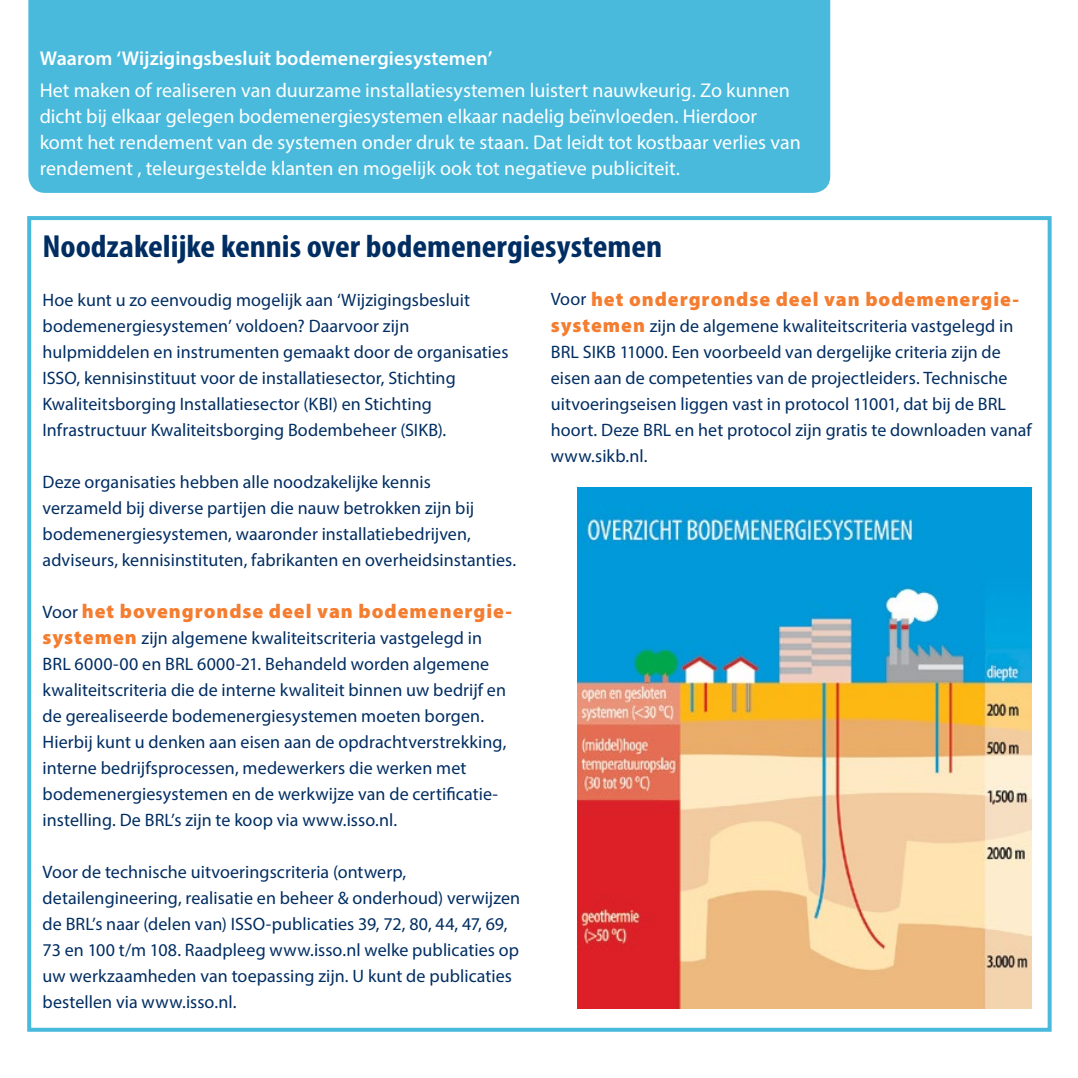
<style>
.page{position:relative;width:1078px;height:1078px;background:#fff}
.page>*{position:absolute;margin:0;border:0;box-sizing:border-box;transform-origin:0 0}
.t1{font:700 condensed 32px "Myriad Pro";color:#002d62;scale:1.1 1}
.t2{font:20px/26px "Myriad Pro";color:#fff}
.t3{font:900 20px "Myriad Pro";letter-spacing:.05em;color:#f47d30}
.t4{font:600 20px "Myriad Pro";letter-spacing:.005em;color:#fff}
.t5{font:18px/26px "Myriad Pro";letter-spacing:.005em;color:#002d62}
.s1{font-weight:400;font-size:18px;color:#002d62}
.s2{font-weight:900;font-size:20px;color:#f47d30}
</style>
<div class="page">
<img style="left:577px;top:488px;width:453px;height:520px">
<div style="left:28px;top:0;width:802px;height:193px;background:#49badc"></div>
<div style="left:27px;top:216px;width:1024px;height:815px;border:4px solid #49badc"></div>
<p class="t4" style="left:40px;top:46px;width:454px">Waarom ‘Wijzigingsbesluit bodemenergiesystemen’</p>
<p class="t2" style="left:40px;top:77px;width:762px">Het maken of realiseren van duurzame installatiesystemen luistert nauwkeurig. Zo kunnen dicht bij elkaar gelegen bodemenergiesystemen elkaar nadelig beïnvloeden. Hierdoor komt het rendement van de systemen onder druk te staan. Dat leidt tot kostbaar verlies van rendement , teleurgestelde klanten en mogelijk ook tot negatieve publiciteit.</p>
<h1 class="t1" style="left:43px;top:226px;width:564px">Noodzakelijke kennis over bodemenergiesystemen</h1>
<p class="t5" style="left:43px;top:286px;width:467px">Hoe kunt u zo eenvoudig mogelijk aan ‘Wijzigingsbesluit bodemenergiesystemen’ voldoen? Daarvoor zijn hulpmiddelen en instrumenten gemaakt door de organisaties ISSO, kennisinstituut voor de installatiesector, Stichting Kwaliteitsborging Installatiesector (KBI) en Stichting Infrastructuur Kwaliteitsborging Bodembeheer (SIKB).</p>
<p class="t5" style="left:43px;top:468px;width:475px">Deze organisaties hebben alle noodzakelijke kennis<br>verzameld bij diverse partijen die nauw betrokken zijn bij bodemenergiesystemen, waaronder installatiebedrijven, adviseurs, kennisinstituten, fabrikanten en overheidsinstanties.</p>
<p class="t3" style="left:43px;top:597px;width:471px"><span class="s1">Voor</span> het bovengrondse deel van bodemenergie-</p>
<p class="t5" style="left:43px;top:624px;width:465px"><span class="s2">systemen</span> zijn algemene kwaliteitscriteria vastgelegd in BRL 6000-00 en BRL 6000-21. Behandeld worden algemene kwaliteitscriteria die de interne kwaliteit binnen uw bedrijf en de gerealiseerde bodemenergiesystemen moeten borgen.<br>Hierbij kunt u denken aan eisen aan de opdrachtverstrekking, interne bedrijfsprocessen, medewerkers die werken met bodemenergiesystemen en de werkwijze van de certificatie&shy;instelling. De BRL’s zijn te koop via www.isso.nl.</p>
<p class="t5" style="left:43px;top:858px;width:479px">Voor de technische uitvoeringscriteria (ontwerp, detailengineering, realisatie en beheer &amp; onderhoud) verwijzen de BRL’s naar (delen van) ISSO-publicaties 39, 72, 80, 44, 47, 69, 73 en 100 t/m 108. Raadpleeg www.isso.nl welke publicaties op uw werkzaamheden van toepassing zijn. U kunt de publicaties bestellen via www.isso.nl.</p>
<p class="t3" style="left:550px;top:285px;width:469px"><span class="s1">Voor</span> het ondergrondse deel van bodemenergie-</p>
<p class="t5" style="left:550px;top:312px;width:482px"><span class="s2">systemen</span> zijn de algemene kwaliteitscriteria vastgelegd in BRL SIKB 11000. Een voorbeeld van dergelijke criteria zijn de eisen aan de competenties van de projectleiders. Technische uitvoeringseisen liggen vast in protocol 11001, dat bij de BRL hoort. Deze BRL en het protocol zijn gratis te downloaden vanaf www.sikb.nl.</p>
</div>
